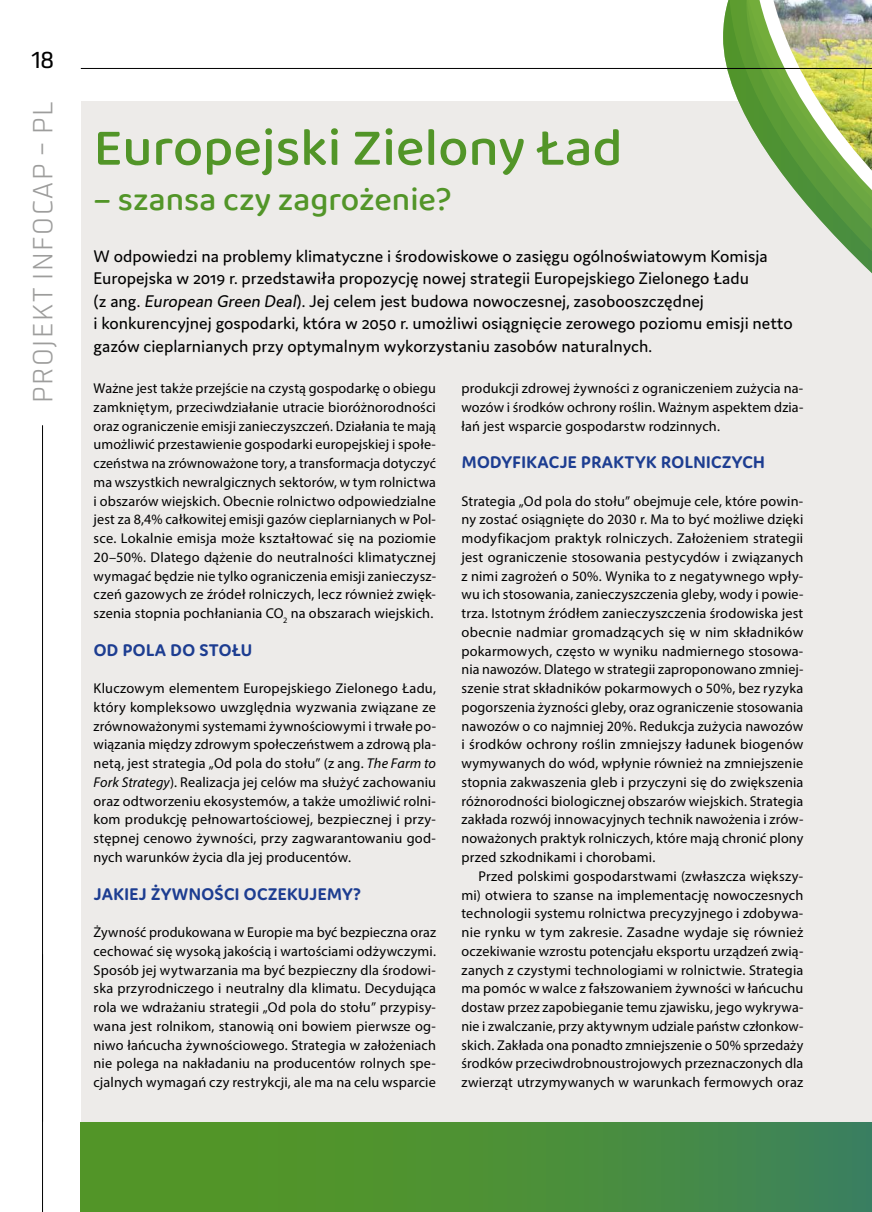
<style>
.page{position:relative;width:872px;height:1212px;background:#fff}
.page>*{position:absolute;margin:0;border:0;box-sizing:border-box;transform-origin:0 0}
.t1{font:500 54px "Baloo Bhaina 2";color:#529528}
.t2{font:500 33px "Baloo Bhaina 2";color:#529528}
.t3{font:300 27px "Utility Pro";letter-spacing:.06em;color:#9d9d9c}
.t4{font:22.5px "Utility Pro";color:#000}
.t5{font:18px/22.5px "Domus";color:#000}
.t6{font:700 18px "Domus";letter-spacing:.025em;color:#1d3d91}
.t7{font:14.25px/18.8px "Myriad Pro";letter-spacing:.01em;color:#000;text-align:justify}
.s1{font-style:italic}
</style>
<div class="page">
<div style="left:81px;top:102px;width:791px;height:1020px;background:#edebe9"></div>
<img style="left:694px;top:0;width:178px;height:273px">
<hr style="left:42px;top:425px;width:1px;height:787px;background:#000">
<div style="left:81px;top:1122px;width:791px;height:90px;background:linear-gradient(to right,#57991d,#3f8457)"></div>
<hr style="left:81px;top:68px;width:791px;height:1px;background:#000">
<h3 class="t4" style="left:31px;top:43px;width:24px">18</h3>
<h3 class="t3" style="left:24px;top:403px;width:303px;rotate:-90deg">PROJEKT INFOCAP – PL</h3>
<h1 class="t1" style="left:94px;top:114px;width:530px">Europejski Zielony Ład</h1>
<h2 class="t2" style="left:94px;top:179px;width:359px">– szansa czy zagrożenie?</h2>
<p class="t5" style="left:94px;top:245px;width:701px">W odpowiedzi na problemy klimatyczne i środowiskowe o zasięgu ogólnoświatowym Komisja Europejska w 2019 r. przedstawiła propozycję nowej strategii Europejskiego Zielonego Ładu<br>(z ang. <span class="s1">European Green Deal</span>). Jej celem jest budowa nowoczesnej, zasobooszczędnej<br>i konkurencyjnej gospodarki, która w 2050 r. umożliwi osiągnięcie zerowego poziomu emisji netto gazów cieplarnianych przy optymalnym wykorzystaniu zasobów naturalnych.</p>
<p class="t7" style="left:94px;top:379px;width:344px">Ważne jest także przejście na czystą gospodarkę o obiegu zamkniętym, przeciwdziałanie utracie bioróżnorodności oraz ograniczenie emisji zanieczyszczeń. Działania te mają umożliwić przestawienie gospodarki europejskiej i społe&shy;czeństwa na zrównoważone tory, a transformacja dotyczyć ma wszystkich newralgicznych sektorów, w tym rolnictwa i obszarów wiejskich. Obecnie rolnictwo odpowiedzialne jest za 8,4% całkowitej emisji gazów cieplarnianych w Pol&shy;sce. Lokalnie emisja może kształtować się na poziomie 20–50%. Dlatego dążenie do neutralności klimatycznej wymagać będzie nie tylko ograniczenia emisji zanieczysz&shy;czeń gazowych ze źródeł rolniczych, lecz również zwięk&shy;szenia stopnia pochłaniania CO<sub>2</sub> na obszarach wiejskich.</p>
<p class="t6" style="left:94px;top:640px;width:160px">OD POLA DO STOŁU</p>
<p class="t7" style="left:94px;top:679px;width:344px">Kluczowym elementem Europejskiego Zielonego Ładu, który kompleksowo uwzględnia wyzwania związane ze zrównoważonymi systemami żywnościowymi i trwałe po&shy;wiązania między zdrowym społeczeństwem a zdrową pla&shy;netą, jest strategia „Od pola do stołu” (z ang. <span class="s1">The Farm to Fork Strategy</span>). Realizacja jej celów ma służyć zachowaniu oraz odtworzeniu ekosystemów, a także umożliwić rolni&shy;kom produkcję pełnowartościowej, bezpiecznej i przy&shy;stępnej cenowo żywności, przy zagwarantowaniu god&shy;nych warunków życia dla jej producentów.</p>
<p class="t6" style="left:94px;top:884px;width:269px">JAKIEJ ŻYWNOŚCI OCZEKUJEMY?</p>
<p class="t7" style="left:94px;top:922px;width:344px">Żywność produkowana w Europie ma być bezpieczna oraz cechować się wysoką jakością i wartościami odżywczymi.<br>Sposób jej wytwarzania ma być bezpieczny dla środowi&shy;ska przyrodniczego i neutralny dla klimatu. Decydująca rola we wdrażaniu strategii „Od pola do stołu” przypisy&shy;wana jest rolnikom, stanowią oni bowiem pierwsze og&shy;niwo łańcucha żywnościowego. Strategia w założeniach nie polega na nakładaniu na producentów rolnych spe&shy;cjalnych wymagań czy restrykcji, ale ma na celu wsparcie</p>
<p class="t7" style="left:461px;top:379px;width:343px">produkcji zdrowej żywności z ograniczeniem zużycia na&shy;wozów i środków ochrony roślin. Ważnym aspektem dzia&shy;łań jest wsparcie gospodarstw rodzinnych.</p>
<p class="t6" style="left:462px;top:452px;width:305px">MODYFIKACJE PRAKTYK ROLNICZYCH</p>
<p class="t7" style="left:461px;top:491px;width:343px">Strategia „Od pola do stołu” obejmuje cele, które powin&shy;ny zostać osiągnięte do 2030 r. Ma to być możliwe dzięki modyfikacjom praktyk rolniczych. Założeniem strategii jest ograniczenie stosowania pestycydów i związanych z nimi zagrożeń o 50%. Wynika to z negatywnego wpły&shy;wu ich stosowania, zanieczyszczenia gleby, wody i powie&shy;trza. Istotnym źródłem zanieczyszczenia środowiska jest obecnie nadmiar gromadzących się w nim składników pokarmowych, często w wyniku nadmiernego stosowa&shy;nia nawozów. Dlatego w strategii zaproponowano zmniej&shy;szenie strat składników pokarmowych o 50%, bez ryzyka pogorszenia żyzności gleby, oraz ograniczenie stosowania nawozów o co najmniej 20%. Redukcja zużycia nawozów i środków ochrony roślin zmniejszy ładunek biogenów wymywanych do wód, wpłynie również na zmniejszenie stopnia zakwaszenia gleb i przyczyni się do zwiększenia różnorodności biologicznej obszarów wiejskich. Strategia zakłada rozwój innowacyjnych technik nawożenia i zrów&shy;noważonych praktyk rolniczych, które mają chronić plony przed szkodnikami i chorobami.</p>
<p class="t7" style="left:461px;top:866px;width:343px;text-indent:17px">Przed polskimi gospodarstwami (zwłaszcza większy&shy;mi) otwiera to szanse na implementację nowoczesnych technologii systemu rolnictwa precyzyjnego i zdobywa&shy;nie rynku w tym zakresie. Zasadne wydaje się również oczekiwanie wzrostu potencjału eksportu urządzeń zwią&shy;zanych z czystymi technologiami w rolnictwie. Strategia ma pomóc w walce z fałszowaniem żywności w łańcuchu dostaw przez zapobieganie temu zjawisku, jego wykrywa&shy;nie i zwalczanie, przy aktywnym udziale państw członkow&shy;skich. Zakłada ona ponadto zmniejszenie o 50% sprzedaży środków przeciwdrobnoustrojowych przeznaczonych dla zwierząt utrzymywanych w warunkach fermowych oraz</p>
</div>
